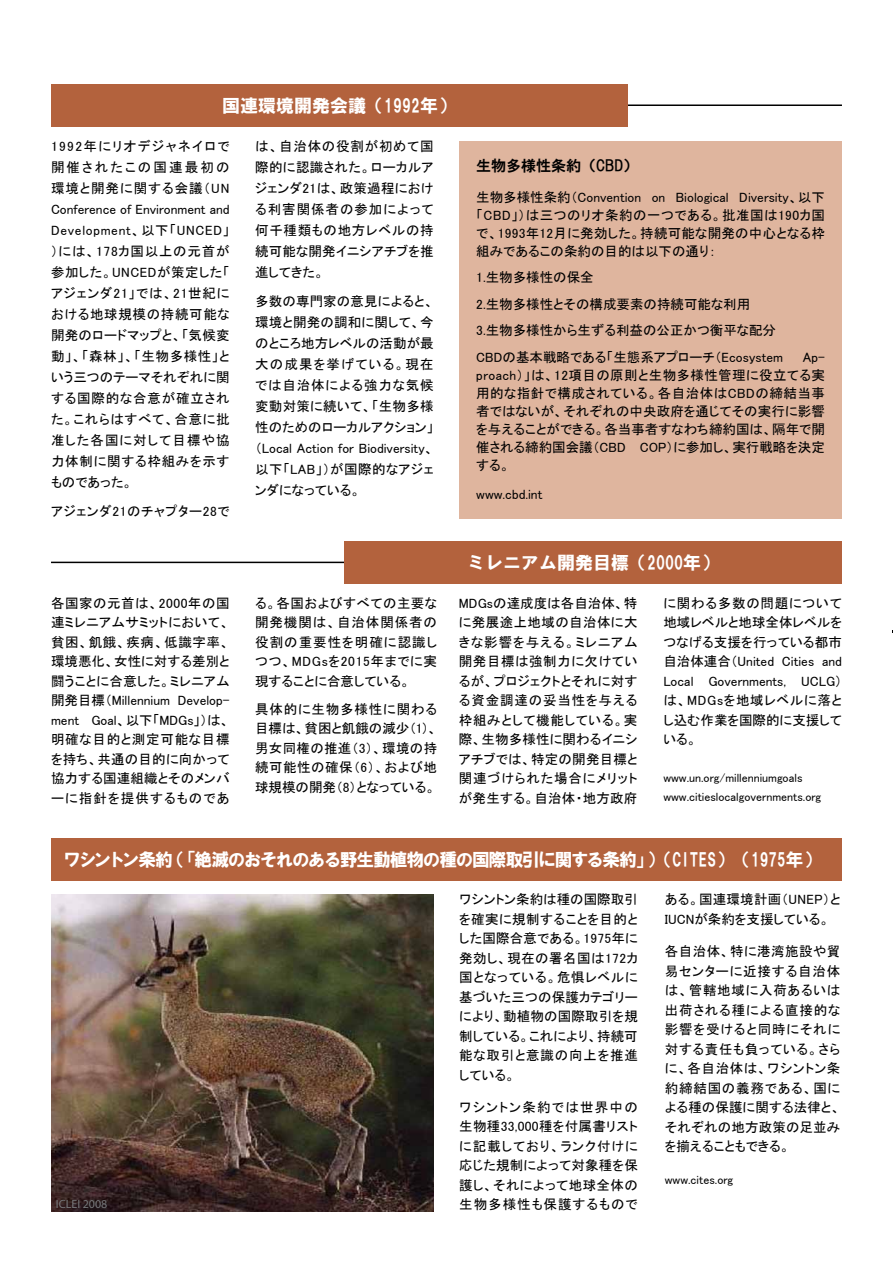
<style>
.page{position:relative;width:893px;height:1263px;background:#fff}
.page>*{position:absolute;margin:0;border:0;box-sizing:border-box;transform-origin:0 0}
.t1{font:18px "HG Soei Kakugothic UB";letter-spacing:-.075em;color:#fff}
.t2{font:18px "HG Soei Kakugothic UB";color:#fff}
.t3{font:15px "HGS Gothic E";color:#000}
.t4{font:13.5px/19.5px "MS P Gothic";letter-spacing:.01em;color:#000;text-align:justify}
.t5{font:13.5px "MS P Gothic";letter-spacing:.045em;color:#000}
.t6{font:12px/19px "MS P Gothic";color:#000}
.t7{font:12px "Myriad Pro";color:#77787b}
</style>
<div class="page">
<hr style="left:533px;top:104px;width:309px;height:2px;background:#000">
<div style="left:51px;top:84px;width:576px;height:42px;background:#b3623d"></div>
<hr style="left:51px;top:562px;width:309px;height:1px;background:#000">
<div style="left:344px;top:541px;width:498px;height:43px;background:#b3623d"></div>
<div style="left:459px;top:141px;width:383px;height:378px;background:#dfb59e"></div>
<hr style="left:533px;top:858px;width:309px;height:1px;background:#000">
<div style="left:51px;top:838px;width:790px;height:42px;background:#b3623d"></div>
<img style="left:51px;top:895px;width:383px;height:317px">
<h1 class="t2" style="left:222px;top:97px;width:236px">国連環境開発会議（1992年）</h1>
<p class="t4" style="left:51px;top:135px;width:180px;line-height:21px">1992年にリオデジャネイロで開催されたこの国連最初の環境と開発に関する会議（UN Conference of Environment and Development、以下「UNCED」）には、178カ国以上の元首が参加した。UNCEDが策定した「アジェンダ21」では、21世紀における地球規模の持続可能な開発のロードマップと、「気候変動」、「森林」、「生物多様性」という三つのテーマそれぞれに関する国際的な合意が確立された。これらはすべて、合意に批准した各国に対して目標や協力体制に関する枠組みを示すものであった。</p>
<p class="t5" style="left:51px;top:505px;width:180px">アジェンダ21のチャプター28で</p>
<p class="t4" style="left:255px;top:135px;width:180px;line-height:21px">は、自治体の役割が初めて国際的に認識された。ローカルアジェンダ21は、政策過程における利害関係者の参加によって何千種類もの地方レベルの持続可能な開発イニシアチブを推進してきた。</p>
<p class="t4" style="left:255px;top:291px;width:180px;line-height:21px">多数の専門家の意見によると、環境と開発の調和に関して、今のところ地方レベルの活動が最大の成果を挙げている。現在では自治体による強力な気候変動対策に続いて、「生物多様性のためのローカルアクション」（Local Action for Biodiversity、以下「LAB」）が国際的なアジェンダになっている。</p>
<p class="t3" style="left:476px;top:158px;width:164px">生物多様性条約（CBD）</p>
<p class="t4" style="left:476px;top:188px;width:350px;line-height:18px">生物多様性条約（Convention on Biological Diversity、以下「CBD」）は三つのリオ条約の一つである。批准国は190カ国で、1993年12月に発効した。持続可能な開発の中心となる枠組みであるこの条約の目的は以下の通り：</p>
<p class="t4" style="left:476px;top:264px;width:308px;line-height:26.5px;text-align:left">1.生物多様性の保全<br>2.生物多様性とその構成要素の持続可能な利用<br>3.生物多様性から生ずる利益の公正かつ衡平な配分<br>CBDの基本戦略である「生態系アプローチ（Ecosystem</p>
<p class="t4" style="left:476px;top:348px;width:350px;line-height:18px;text-indent:327px">Ap&shy;proach）」は、12項目の原則と生物多様性管理に役立てる実用的な指針で構成されている。各自治体はCBDの締結当事者ではないが、それぞれの中央政府を通じてその実行に影響を与えることができる。各当事者すなわち締約国は、隔年で開催される締約国会議（CBD COP）に参加し、実行戦略を決定する。</p>
<p class="t4" style="left:476px;top:484px;width:68px">www.cbd.int</p>
<p class="t4" style="left:51px;top:593px;width:180px">各国家の元首は、2000年の国連ミレニアムサミットにおいて、貧困、飢餓、疾病、低識字率、環境悪化、女性に対する差別と闘うことに合意した。ミレニアム開発目標（Millennium Develop&shy;ment Goal、以下「MDGs」）は、明確な目的と測定可能な目標を持ち、共通の目的に向かって協力する国連組織とそのメンバーに指針を提供するものであ</p>
<p class="t4" style="left:255px;top:593px;width:183px">る。各国およびすべての主要な開発機関は、自治体関係者の役割の重要性を明確に認識しつつ、MDGsを2015年までに実現することに合意している。</p>
<p class="t4" style="left:255px;top:699px;width:184px">具体的に生物多様性に関わる目標は、貧困と飢餓の減少（1）、男女同権の推進（3）、環境の持続可能性の確保（6）、および地球規模の開発（8）となっている。</p>
<h1 class="t2" style="left:467px;top:554px;width:253px">ミレニアム開発目標（2000年）</h1>
<p class="t4" style="left:459px;top:593px;width:180px">MDGsの達成度は各自治体、特に発展途上地域の自治体に大きな影響を与える。ミレニアム開発目標は強制力に欠けているが、プロジェクトとそれに対する資金調達の妥当性を与える枠組みとして機能している。実際、生物多様性に関わるイニシアチブでは、特定の開発目標と関連づけられた場合にメリットが発生する。自治体・地方政府</p>
<p class="t4" style="left:663px;top:593px;width:180px">に関わる多数の問題について地域レベルと地球全体レベルをつなげる支援を行っている都市自治体連合（United Cities and Local Governments, UCLG）は、MDGsを地域レベルに落とし込む作業を国際的に支援している。</p>
<p class="t6" style="left:663px;top:768px;width:159px">www.un.org/millenniumgoals www.citieslocalgovernments.org</p>
<h1 class="t1" style="left:64px;top:850px;width:759px">ワシントン条約（「絶滅のおそれのある野生動植物の種の国際取引に関する条約」）（CITES）（1975年）</h1>
<p class="t7" style="left:56px;top:1197px;width:53px">ICLEI 2008</p>
<p class="t4" style="left:459px;top:889px;width:180px">ワシントン条約は種の国際取引を確実に規制することを目的とした国際合意である。1975年に発効し、現在の署名国は172カ国となっている。危惧レベルに基づいた三つの保護カテゴリーにより、動植物の国際取引を規制している。これにより、持続可能な取引と意識の向上を推進している。</p>
<p class="t4" style="left:459px;top:1097px;width:180px">ワシントン条約では世界中の生物種33,000種を付属書リストに記載しており、ランク付けに応じた規制によって対象種を保護し、それによって地球全体の生物多様性も保護するもので</p>
<p class="t4" style="left:665px;top:890px;width:177px">ある。国連環境計画（UNEP）と<br>IUCNが条約を支援している。</p>
<p class="t4" style="left:665px;top:941px;width:177px">各自治体、特に港湾施設や貿易センターに近接する自治体は、管轄地域に入荷あるいは出荷される種による直接的な影響を受けると同時にそれに対する責任も負っている。さらに、各自治体は、ワシントン条約締結国の義務である、国による種の保護に関する法律と、それぞれの地方政策の足並みを揃えることもできる。</p>
<p class="t6" style="left:665px;top:1169px;width:70px">www.cites.org</p>
</div>
